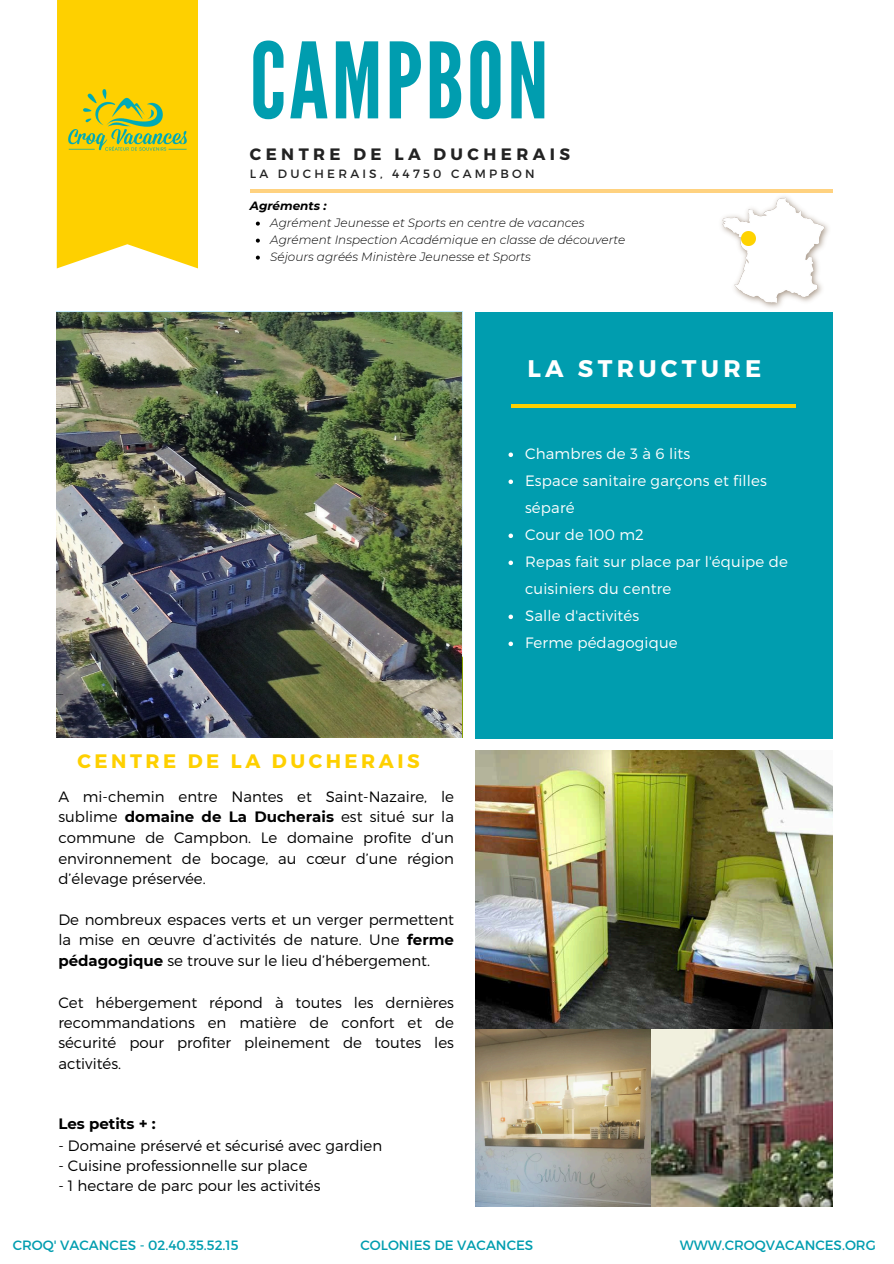
<style>
.page{position:relative;width:894px;height:1264px;background:#fff}
.page>*{position:absolute;margin:0;border:0;box-sizing:border-box;transform-origin:0 0}
.t1{font:104.7px "League Gothic";letter-spacing:.03em;color:#009daf}
.t2{font:700 24px "Montserrat";letter-spacing:.18em;color:#fff}
.t3{font:700 19.5px "Montserrat";letter-spacing:.18em;color:#fed000}
.t4{font:700 16.5px "Montserrat";letter-spacing:.27em;color:#222}
.t5{font:300 15px/20.5px "Montserrat";color:#000;text-align:justify}
.t6{font:300 15px/27px "Montserrat";letter-spacing:.01em;color:#fff}
.t7{font:700 15px "Montserrat";color:#000}
.t8{font:13.5px "Montserrat";color:#009daf}
.t9{font:italic 300 12px "Montserrat";color:#000}
.t10{font:12px "Montserrat";letter-spacing:.27em;color:#222}
.t11{font:italic 700 12px "Montserrat";color:#000}
.s1{font-weight:700}
</style>
<div class="page">
<div style="left:57px;top:0;width:141px;height:268px;background:#fed000"></div>
<hr style="left:250px;top:189px;width:582px;height:3px;background:#ffd280">
<div style="left:475px;top:312px;width:356px;height:426px;background:#009daf"></div>
<hr style="left:511px;top:404px;width:285px;height:4px;background:#fed000">
<img style="left:475px;top:750px;width:356px;height:279px">
<img style="left:58px;top:83px;width:139px;height:73px">
<img style="left:717px;top:192px;width:115px;height:116px">
<img style="left:741px;top:231px;width:14px;height:14px">
<img style="left:57px;top:312px;width:404px;height:425px">
<img style="left:475px;top:1029px;width:356px;height:177px">
<svg style="left:508px;top:452px;width:5px;height:5px"></svg>
<svg style="left:508px;top:479px;width:5px;height:5px"></svg>
<svg style="left:508px;top:533px;width:5px;height:5px"></svg>
<svg style="left:508px;top:560px;width:5px;height:5px"></svg>
<svg style="left:508px;top:614px;width:5px;height:5px"></svg>
<svg style="left:508px;top:641px;width:5px;height:5px"></svg>
<svg style="left:256px;top:221px;width:4px;height:4px"></svg>
<svg style="left:256px;top:238px;width:4px;height:4px"></svg>
<svg style="left:256px;top:255px;width:4px;height:4px"></svg>
<p class="t1" style="left:250px;top:20px;width:300px">CAMPBON</p>
<h2 class="t4" style="left:250px;top:143px;width:322px">CENTRE DE LA DUCHERAIS</h2>
<h2 class="t10" style="left:250px;top:166px;width:286px">LA DUCHERAIS, 44750 CAMPBON</h2>
<h3 class="t11" style="left:250px;top:198px;width:78px">Agréments :</h3>
<h5 class="t9" style="left:270px;top:215px;width:315px">Agrément Jeunesse et Sports en centre de vacances</h5>
<h5 class="t9" style="left:270px;top:232px;width:356px">Agrément Inspection Académique en classe de découverte</h5>
<h5 class="t9" style="left:270px;top:249px;width:262px">Séjours agréés Ministère Jeunesse et Sports</h5>
<p class="t2" style="left:527px;top:353px;width:235px">LA STRUCTURE</p>
<p class="t3" style="left:77px;top:748px;width:343px">CENTRE DE LA DUCHERAIS</p>
<p class="t5" style="left:58px;top:785px;width:397px">A mi-chemin entre Nantes et Saint-Nazaire, le sublime <span class="s1">domaine de La Ducherais</span> est situé sur la commune de Campbon. Le domaine profite d’un environnement de bocage, au cœur d’une région d’élevage préservée.</p>
<p class="t5" style="left:58px;top:908px;width:397px">De nombreux espaces verts et un verger permettent la mise en œuvre d’activités de nature. Une <span class="s1">ferme pédagogique</span> se trouve sur le lieu d’hébergement.</p>
<p class="t5" style="left:58px;top:991px;width:397px">Cet hébergement répond à toutes les dernières recommandations en matière de confort et de sécurité pour profiter pleinement de toutes les activités.</p>
<p class="t7" style="left:58px;top:1114px;width:99px">Les petits + :</p>
<p class="t5" style="left:58px;top:1134px;width:325px">- Domaine préservé et sécurisé avec gardien</p>
<p class="t5" style="left:58px;top:1154px;width:250px">- Cuisine professionnelle sur place</p>
<p class="t5" style="left:58px;top:1174px;width:263px">- 1 hectare de parc pour les activités</p>
<p class="t6" style="left:525px;top:439px;width:167px">Chambres de 3 à 6 lits</p>
<p class="t6" style="left:525px;top:466px;width:243px">Espace sanitaire garçons et filles séparé</p>
<p class="t6" style="left:525px;top:520px;width:120px">Cour de 100 m2</p>
<p class="t6" style="left:525px;top:547px;width:264px">Repas fait sur place par l'équipe de cuisiniers du centre</p>
<p class="t6" style="left:525px;top:601px;width:116px">Salle d'activités</p>
<p class="t6" style="left:525px;top:628px;width:154px">Ferme pédagogique</p>
<h5 class="t8" style="left:13px;top:1236px;width:227px">CROQ' VACANCES - 02.40.35.52.15</h5>
<p class="t8" style="left:360px;top:1236px;width:174px">COLONIES DE VACANCES</p>
<p class="t8" style="left:679px;top:1236px;width:197px">WWW.CROQVACANCES.ORG</p>
</div>
